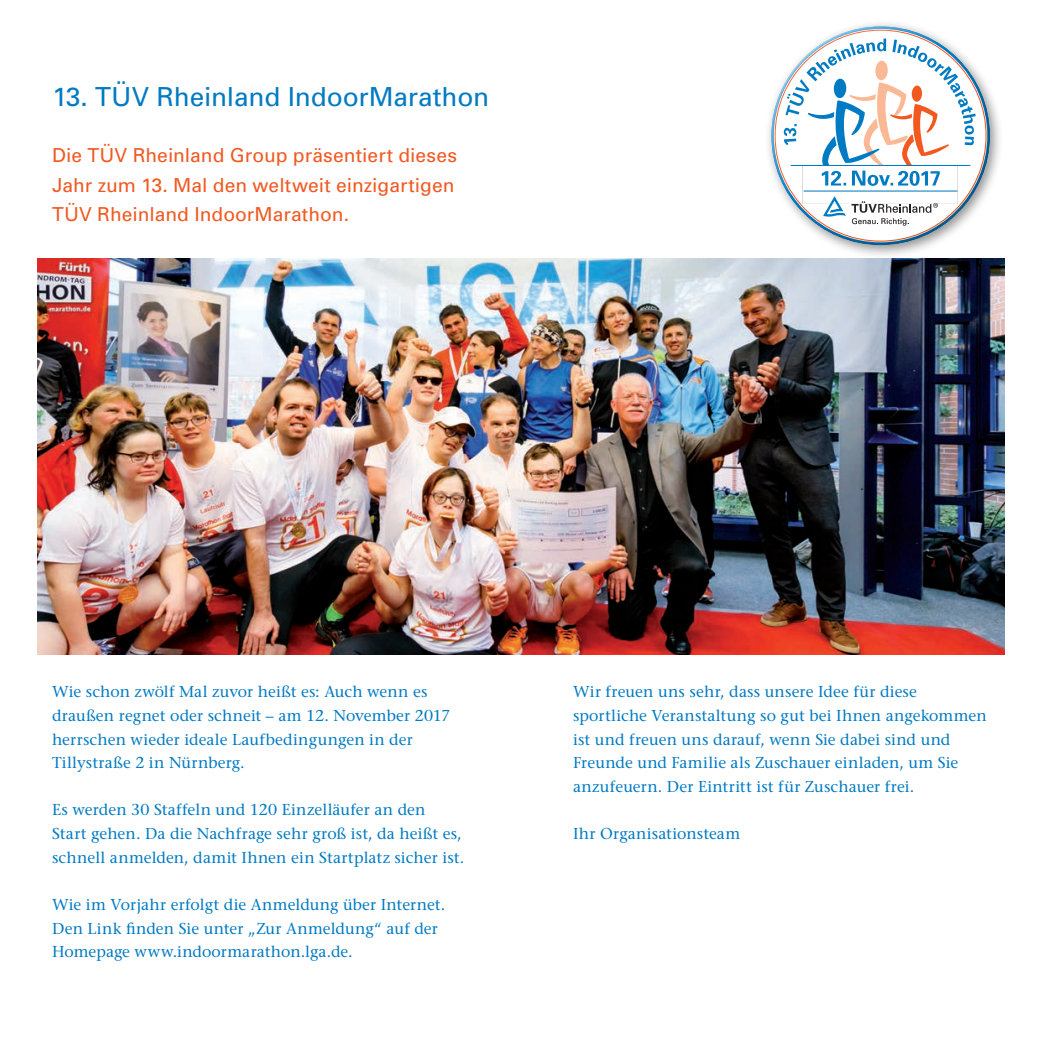
<style>
.page{position:relative;width:1042px;height:1042px;background:#fff}
.page>*{position:absolute;margin:0;border:0;box-sizing:border-box;transform-origin:0 0}
.t1{font:26.25px "Univers";letter-spacing:-.005em;color:#007ac2}
.t2{font:19.25px/29.8px "Univers";color:#f15921}
.t3{font:15.75px/23.6px "Stone Serif";letter-spacing:.01em;color:#007ac2}
</style>
<div class="page">
<img style="left:37px;top:258px;width:968px;height:397px">
<div style="left:764px;top:19px;width:240px;height:240px;background:#231f20;opacity:.5"></div>
<div style="left:766px;top:21px;width:192px;height:192px;background:#fff;opacity:.75"></div>
<div style="left:789px;top:44px;width:204px;height:202px;background:#231f20;opacity:.3"></div>
<h1 class="t1" style="left:52px;top:80px;width:439px">13. TÜV Rheinland IndoorMarathon</h1>
<p class="t2" style="left:52px;top:140px;width:406px">Die TÜV Rheinland Group präsentiert dieses<br>Jahr zum 13. Mal den weltweit einzigartigen<br>TÜV Rheinland IndoorMarathon.</p>
<p class="t3" style="left:52px;top:680px;width:399px">Wie schon zwölf Mal zuvor heißt es: Auch wenn es draußen regnet oder schneit – am 12. November 2017 herrschen wieder ideale Laufbedingungen in der Tillystraße 2 in Nürnberg.</p>
<p class="t3" style="left:52px;top:798px;width:413px">Es werden 30 Staffeln und 120 Einzelläufer an den<br>Start gehen. Da die Nachfrage sehr groß ist, da heißt es, schnell anmelden, damit Ihnen ein Startplatz sicher ist.</p>
<p class="t3" style="left:52px;top:892px;width:395px">Wie im Vorjahr erfolgt die Anmeldung über Internet.<br>Den Link finden Sie unter „Zur Anmeldung“ auf der<br>Homepage www.indoormarathon.lga.de.</p>
<p class="t3" style="left:573px;top:680px;width:415px">Wir freuen uns sehr, dass unsere Idee für diese sportliche Veranstaltung so gut bei Ihnen angekommen ist und freuen uns darauf, wenn Sie dabei sind und Freunde und Familie als Zuschauer einladen, um Sie anzufeuern. Der Eintritt ist für Zuschauer frei.</p>
<p class="t3" style="left:573px;top:821px;width:169px">Ihr Organisationsteam</p>
</div>
